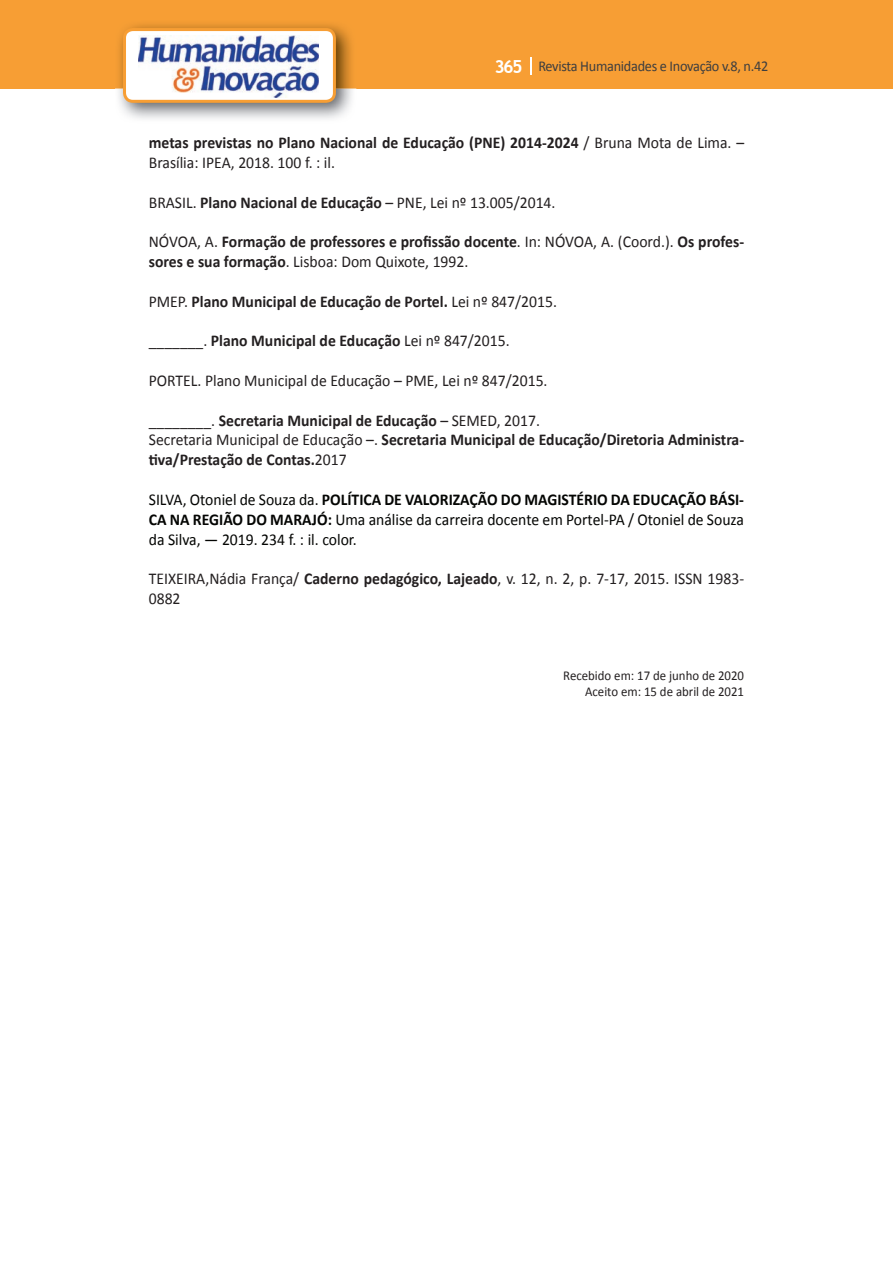
<style>
.page{position:relative;width:893px;height:1263px;background:#fff}
.page>*{position:absolute;margin:0;border:0;box-sizing:border-box;transform-origin:0 0}
.t1{font:700 16.5px/19.8px "Calibri";color:#231f20;scale:.95 1}
.t2{font:16.5px/19.8px "Calibri";color:#231f20;scale:.95 1}
.t3{font:16.5px/19.8px "Calibri";color:#040503;text-align:justify;scale:.95 1}
.t4{font:15px "Calibri";letter-spacing:-.02em;color:#3e3e3f;scale:.95 1}
.t5{font:13.5px/16.2px "Calibri";color:#231f20;text-align:right;scale:.95 1}
.s1{font-family:"Trebuchet MS";font-weight:700;font-size:18px;color:#fff}
.s2{font-weight:400}
.s3{font-weight:700}
</style>
<div class="page">
<div style="left:0;top:0;width:893px;height:88px;background:#f79e34"></div>
<svg style="left:530px;top:57px;width:2px;height:18px"></svg>
<img style="left:115px;top:24px;width:241px;height:95px">
<svg style="left:123px;top:28px;width:213px;height:75px"></svg>
<p class="t4" style="left:495px;top:57px;width:290px"><span class="s1">365</span> Revista Humanidades e Inovação v.8, n.42</p>
<p class="t1" style="left:149px;top:133px;width:628px">metas previstas no Plano Nacional de Educação (PNE) 2014-2024 <span class="s2">/ Bruna Mota de Lima. –<br>Brasília: IPEA, 2018. 100 f. : il.</span></p>
<p class="t2" style="left:149px;top:193px;width:430px">BRASIL. <span class="s3">Plano Nacional de Educação</span> – PNE, Lei nº 13.005/2014.</p>
<p class="t1" style="left:149px;top:232px;width:628px"><span class="s2">NÓVOA, A.</span> Formação de professores e profissão docente<span class="s2">. In: NÓVOA, A. (Coord.).</span> Os profes&shy;sores e sua formação<span class="s2">. Lisboa: Dom Quixote, 1992.</span></p>
<p class="t1" style="left:149px;top:291px;width:431px"><span class="s2">PMEP.</span> Plano Municipal de Educação de Portel. <span class="s2">Lei nº 847/2015.</span></p>
<p class="t1" style="left:149px;top:331px;width:381px"><span class="s2">_______.</span> Plano Municipal de Educação <span class="s2">Lei nº 847/2015.</span></p>
<p class="t2" style="left:149px;top:371px;width:421px">PORTEL. Plano Municipal de Educação – PME, Lei nº 847/2015.</p>
<p class="t1" style="left:149px;top:410px;width:628px"><span class="s2">________.</span> Secretaria Municipal de Educação <span class="s2">– SEMED, 2017.<br>Secretaria Municipal de Educação –.</span> Secretaria Municipal de Educação/Diretoria Administra&shy;tiva/Prestação de Contas.<span class="s2">2017</span></p>
<p class="t3" style="left:149px;top:490px;width:628px">SILVA, Otoniel de Souza da. <span class="s3">POLÍTICA DE VALORIZAÇÃO DO MAGISTÉRIO DA EDUCAÇÃO BÁSI-CA NA REGIÃO DO MARAJÓ:</span> Uma análise da carreira docente em Portel-PA / Otoniel de Souza da Silva, — 2019. 234 f. : il. color.</p>
<p class="t2" style="left:149px;top:569px;width:628px">TEIXEIRA,Nádia França/ <span class="s3">Caderno pedagógico, Lajeado</span>, v. 12, n. 2, p. 7-17, 2015. ISSN 1983-<br>0882</p>
<p class="t5" style="left:563px;top:667px;width:192px">Recebido em: 17 de junho de 2020<br>Aceito em: 15 de abril de 2021</p>
</div>
